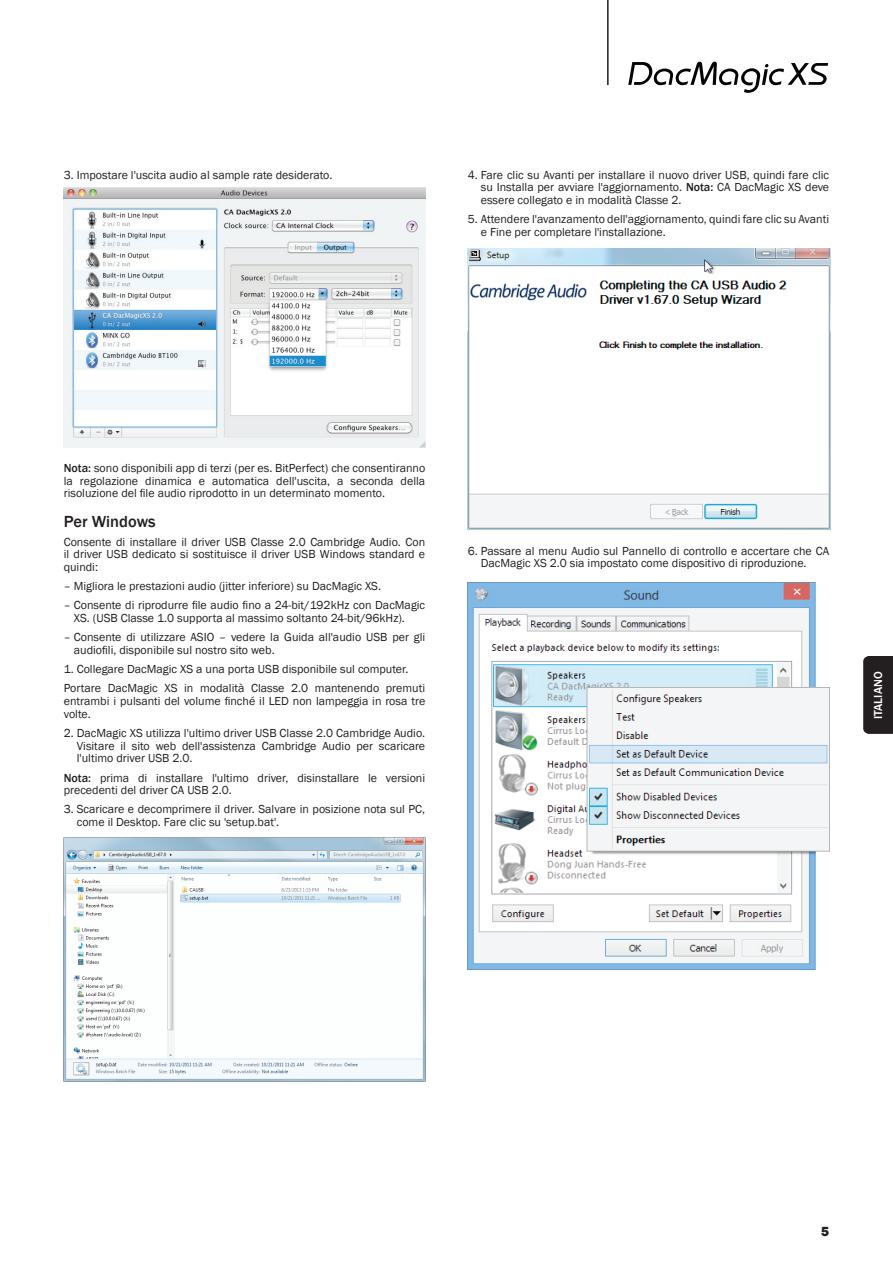
<style>
.page{position:relative;width:893px;height:1263px;background:#fff}
.page>*{position:absolute;margin:0;border:0;box-sizing:border-box;transform-origin:0 0}
.t1{font:500 16.5px "Franklin Gothic";color:#231f20}
.t2{font:12px/12.8px "Franklin Gothic";color:#231f20}
.t3{font:500 12px "Franklin Gothic";color:#fff}
.t4{font:800 11.25px "Franklin";color:#231f20}
.s1{font-weight:500}
</style>
<div class="page">
<img style="left:64px;top:187px;width:361px;height:260px">
<img style="left:64px;top:838px;width:361px;height:244px">
<img style="left:468px;top:249px;width:362px;height:280px">
<img style="left:468px;top:582px;width:361px;height:388px">
<hr style="left:607px;top:0;width:2px;height:85px;background:#231f20">
<div style="left:863px;top:656px;width:30px;height:78px;background:#231f20"></div>
<svg style="left:628px;top:62px;width:200px;height:31px"></svg>
<p class="t2" style="left:64px;top:168px;width:270px">3. Impostare l'uscita audio al sample rate desiderato.</p>
<p class="t2" style="left:481px;top:168px;width:350px;text-align:justify;text-indent:-13px">4. Fare clic su Avanti per installare il nuovo driver USB, quindi fare clic su Installa per avviare l'aggiornamento. <span class="s1">Nota:</span> CA DacMagic XS deve essere collegato e in modalità Classe 2.</p>
<p class="t2" style="left:481px;top:213px;width:350px;text-indent:-13px">5. Attendere l'avanzamento dell'aggiornamento, quindi fare clic su Avanti e Fine per completare l'installazione.</p>
<p class="t2" style="left:64px;top:462px;width:363px;text-align:justify"><span class="s1">Nota:</span> sono disponibili app di terzi (per es. BitPerfect) che consentiranno la regolazione dinamica e automatica dell'uscita, a seconda della risoluzione del file audio riprodotto in un determinato momento.</p>
<h1 class="t1" style="left:64px;top:511px;width:93px">Per Windows</h1>
<p class="t2" style="left:64px;top:536px;width:363px;text-align:justify">Consente di installare il driver USB Classe 2.0 Cambridge Audio. Con il driver USB dedicato si sostituisce il driver USB Windows standard e quindi:</p>
<p class="t2" style="left:64px;top:580px;width:319px">– Migliora le prestazioni audio (jitter inferiore) su DacMagic XS.</p>
<p class="t2" style="left:74px;top:599px;width:353px;text-indent:-10px">– Consente di riprodurre file audio fino a 24-bit/192kHz con DacMagic<br>XS. (USB Classe 1.0 supporta al massimo soltanto 24-bit/96kHz).</p>
<p class="t2" style="left:74px;top:631px;width:353px;text-indent:-10px">– Consente di utilizzare ASIO – vedere la Guida all'audio USB per gli audiofili, disponibile sul nostro sito web.</p>
<p class="t2" style="left:64px;top:660px;width:363px;line-height:19.2px">1. Collegare DacMagic XS a una porta USB disponibile sul computer.<br>Portare DacMagic XS in modalità Classe 2.0 mantenendo premuti</p>
<p class="t2" style="left:64px;top:695px;width:363px">entrambi i pulsanti del volume finché il LED non lampeggia in rosa tre volte.</p>
<p class="t2" style="left:77px;top:727px;width:350px;text-align:justify;text-indent:-13px">2. DacMagic XS utilizza l'ultimo driver USB Classe 2.0 Cambridge Audio.<br>Visitare il sito web dell'assistenza Cambridge Audio per scaricare l'ultimo driver USB 2.0.</p>
<p class="t2" style="left:64px;top:771px;width:363px"><span class="s1">Nota:</span> prima di installare l'ultimo driver, disinstallare le versioni precedenti del driver CA USB 2.0.</p>
<p class="t2" style="left:77px;top:803px;width:350px;text-indent:-13px">3. Scaricare e decomprimere il driver. Salvare in posizione nota sul PC, come il Desktop. Fare clic su 'setup.bat'.</p>
<p class="t2" style="left:481px;top:545px;width:350px;text-indent:-13px">6. Passare al menu Audio sul Pannello di controllo e accertare che CA<br>DacMagic XS 2.0 sia impostato come dispositivo di riproduzione.</p>
<p class="t3" style="left:871px;top:719px;width:49px;rotate:-90deg">ITALIANO</p>
<p class="t4" style="left:821px;top:1224px;width:10px">5</p>
</div>
